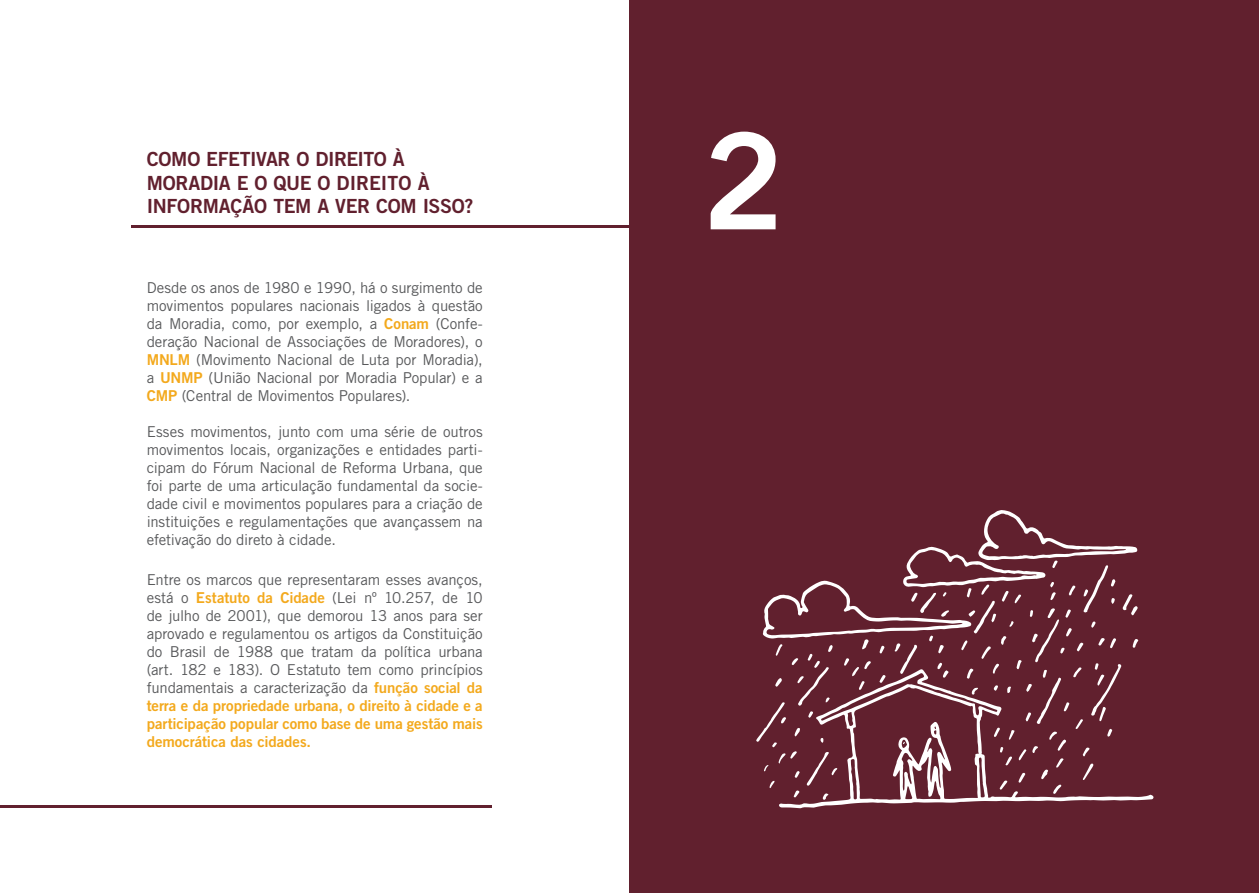
<style>
.page{position:relative;width:1259px;height:893px;background:#fff}
.page>*{position:absolute;margin:0;border:0;box-sizing:border-box;transform-origin:0 0}
.t1{font:133.5px "Trade Gothic LT Std Bd 2";color:#fff}
.t2{font:19.5px/23.4px "Trade Gothic LT Std Bd 2";letter-spacing:-.015em;color:#61202e}
.t3{font:15px/18px "Trade Gothic LT Std";letter-spacing:-.01em;color:#58595b;text-align:justify}
.t4{font:15px/18px "Trade Gothic LT Std Bd 2";letter-spacing:-.005em;color:#f3a91d;text-align:justify}
.s1{font-family:"Trade Gothic LT Std Bd 2";color:#f3a91d}
</style>
<div class="page">
<div style="left:629px;top:0;width:630px;height:893px;background:#61202e"></div>
<hr style="left:132px;top:225px;width:611px;height:3px;background:#61202e">
<hr style="left:0;top:805px;width:491px;height:3px;background:#61202e">
<svg style="left:779px;top:794px;width:374px;height:14px"></svg>
<svg style="left:756px;top:510px;width:382px;height:290px"></svg>
<h2 class="t2" style="left:147px;top:147px;width:328px">COMO EFETIVAR O DIREITO À<br>MORADIA E O QUE O DIREITO À<br>INFORMAÇÃO TEM A VER COM ISSO?</h2>
<p class="t3" style="left:147px;top:278px;width:337px">Desde os anos de 1980 e 1990, há o surgimento de movimentos populares nacionais ligados à questão da Moradia, como, por exemplo, a <span class="s1">Conam</span> (Confe&shy;deração Nacional de Associações de Moradores), o <span class="s1">MNLM</span> (Movimento Nacional de Luta por Moradia), a <span class="s1">UNMP</span> (União Nacional por Moradia Popular) e a <span class="s1">CMP</span> (Central de Movimentos Populares).</p>
<p class="t3" style="left:147px;top:422px;width:337px">Esses movimentos, junto com uma série de outros movimentos locais, organizações e entidades parti&shy;cipam do Fórum Nacional de Reforma Urbana, que foi parte de uma articulação fundamental da socie&shy;dade civil e movimentos populares para a criação de instituições e regulamentações que avançassem na efetivação do direto à cidade.</p>
<p class="t3" style="left:147px;top:570px;width:337px">Entre os marcos que representaram esses avanços, está o <span class="s1">Estatuto da Cidade</span> (Lei nº 10.257, de 10 de julho de 2001), que demorou 13 anos para ser aprovado e regulamentou os artigos da Constituição do Brasil de 1988 que tratam da política urbana (art. 182 e 183). O Estatuto tem como princípios fundamentais a caracterização da <span class="s1">função social da</span></p>
<p class="t4" style="left:147px;top:696px;width:337px">terra e da propriedade urbana, o direito à cidade e a participação popular como base de uma gestão mais democrática das cidades.</p>
<h1 class="t1" style="left:703px;top:99px;width:83px">2</h1>
</div>
